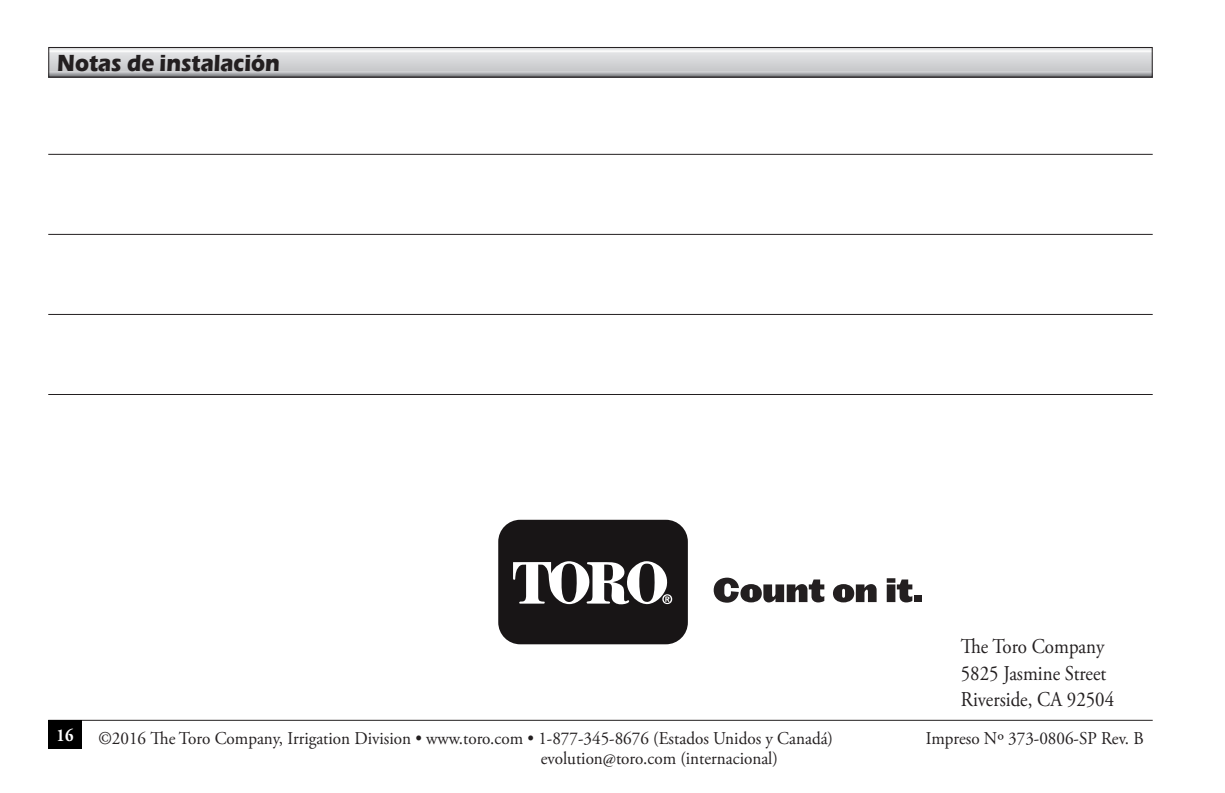
<style>
.page{position:relative;width:1225px;height:793px;background:#fff}
.page>*{position:absolute;margin:0;border:0;box-sizing:border-box;transform-origin:0 0}
.Chapter_Heading{font:700 24px "Eras ITC";color:#231f20;scale:.9 1}
.t1{font:21px "Adobe Garamond Pro";color:#231f20;scale:.9 1}
.t2{font:18px "Adobe Garamond Pro";color:#231f20;scale:.95 1}
.t3{font:700 18px "Adobe Garamond Pro";color:#fff;scale:.9 1}
</style>
<div class="page">
<hr style="left:48px;top:719px;width:1104px;height:1px;background:#231f20">
<div style="left:48px;top:719px;width:34px;height:29px;background:#000"></div>
<svg style="left:50px;top:49px;width:1100px;height:27px;background:#d0d1d3"></svg>
<div style="left:48px;top:47px;width:1104px;height:31px;border:1px solid #231f20"></div>
<hr style="left:48px;top:154px;width:1104px;height:1px;background:#231f20">
<hr style="left:48px;top:234px;width:1104px;height:1px;background:#231f20">
<hr style="left:48px;top:314px;width:1104px;height:1px;background:#231f20">
<hr style="left:48px;top:394px;width:1104px;height:1px;background:#231f20">
<svg style="left:713px;top:577px;width:111px;height:25px"></svg>
<svg style="left:833px;top:584px;width:43px;height:18px"></svg>
<svg style="left:886px;top:578px;width:26px;height:24px"></svg>
<div style="left:914px;top:595px;width:7px;height:7px;background:#231f20"></div>
<div style="left:498px;top:519px;width:190px;height:125px;background:#181516;border-radius:22px"></div>
<svg style="left:513px;top:561px;width:159px;height:43px"></svg>
<p class="Chapter_Heading" style="left:57px;top:49px;width:249px">Notas de instalación</p>
<p class="t3" style="left:57px;top:724px;width:20px">16</p>
<p class="t2" style="left:98px;top:727px;width:774px">©2016 The Toro Company, Irrigation Division • www.toro.com • 1-877-345-8676 (Estados Unidos y Canadá)</p>
<p class="t2" style="left:540px;top:747px;width:251px">evolution@toro.com (internacional)</p>
<p class="t1" style="left:960px;top:634px;width:161px">The Toro Company</p>
<p class="t1" style="left:960px;top:660px;width:163px">5825 Jasmine Street</p>
<p class="t1" style="left:960px;top:686px;width:172px">Riverside, CA 92504</p>
<p class="t2" style="left:925px;top:727px;width:231px">Impreso Nº 373-0806-SP Rev. B</p>
</div>
